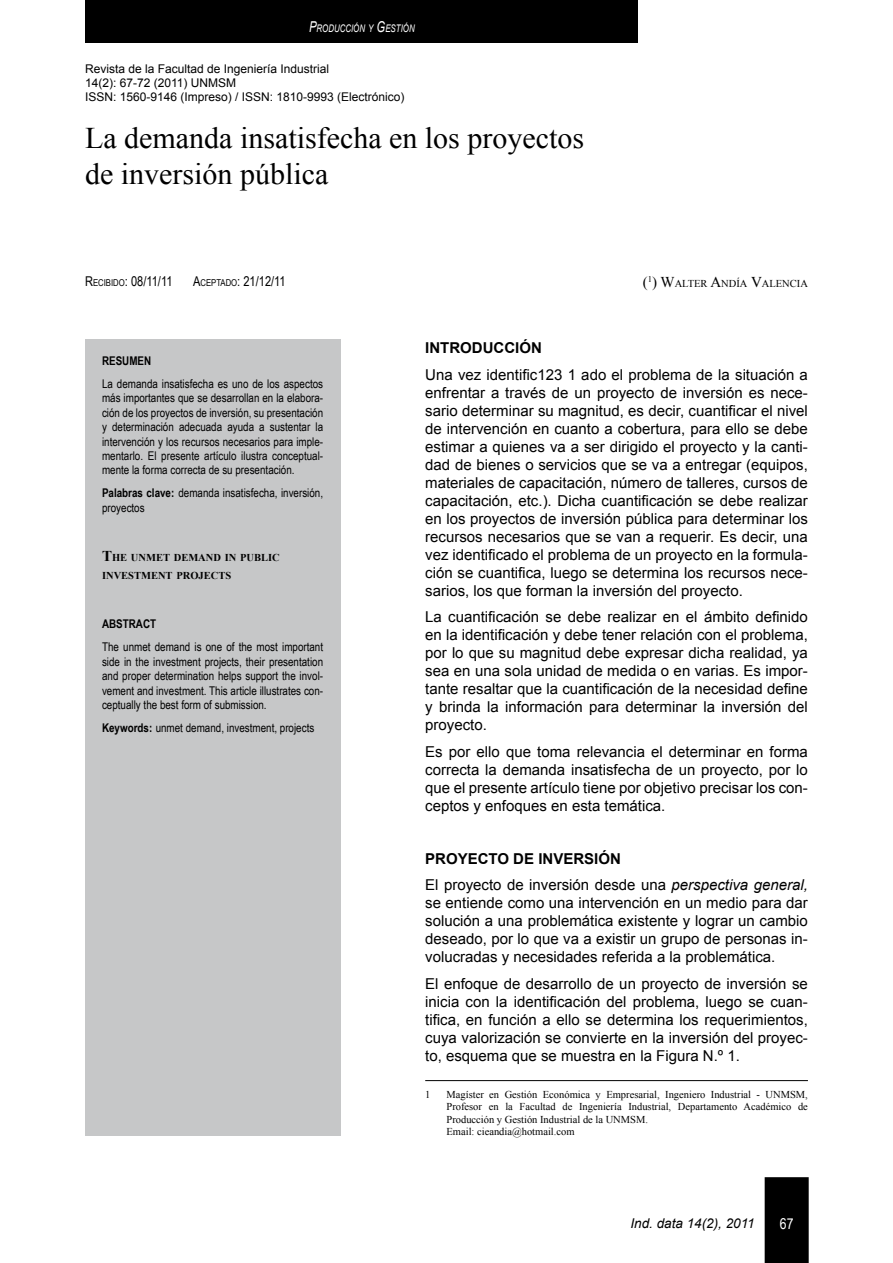
<style>
.page{position:relative;width:893px;height:1263px;background:#fff}
.page>*{position:absolute;margin:0;border:0;box-sizing:border-box;transform-origin:0 0}
.t1{font:30px/36px "Times New Roman";color:#000}
.t2{font:15px/18px "Arial";color:#000;text-align:justify}
.t3{font:700 15px "Arial";color:#000}
.t4{font:15px "Arial Narrow";color:#fff}
.t5{font:13.5px "Arial Narrow";letter-spacing:-.03em;color:#000}
.t6{font:italic 13.5px "Arial";color:#000}
.t7{font:12px/14.4px "Arial Narrow";color:#000;text-align:justify}
.t8{font:12px/14.4px "Arial";color:#000}
.t9{font:700 12px "Arial Narrow";color:#000}
.t10{font:10.5px/12.6px "Times New Roman";color:#000}
.t11{font:700 10.5px/18px "Times New Roman";color:#000}
.t12{font:10.5px "Times New Roman";color:#000}
.t13{font:italic 10.5px "Arial";color:#fff;scale:.75 1}
.s1{font-size:15px}
.s2{font-size:9.45px}
.s3{font-weight:700}
.s4{font-style:italic}
</style>
<div class="page">
<div style="left:765px;top:1177px;width:44px;height:86px;background:#000"></div>
<div style="left:85px;top:0;width:553px;height:43px;background:#000"></div>
<hr style="left:425px;top:1080px;width:383px;height:1px;background:#000">
<div style="left:85px;top:339px;width:255px;height:796px;background:#c6c7c8"></div>
<p class="t13" style="left:309px;top:22px;width:142px"><span class="s1">P</span>RODUCCIÓN Y <span class="s1">G</span>ESTIÓN</p>
<p class="t8" style="left:85px;top:61px;width:321px">Revista de la Facultad de Ingeniería Industrial<br>14(2): 67-72 (2011) UNMSM<br>ISSN: 1560-9146 (Impreso) / ISSN: 1810-9993 (Electrónico)</p>
<h1 class="t1" style="left:85px;top:120px;width:501px">La demanda insatisfecha en los proyectos de inversión pública</h1>
<p class="t5" style="left:85px;top:272px;width:202px">R<span class="s2">ECIBIDO</span>: 08/11/11 A<span class="s2">CEPTADO</span>: 21/12/11</p>
<p class="t12" style="left:643px;top:276px;width:167px"><span class="s1">(</span><sup>1</sup><span class="s1">) W</span>ALTER <span class="s1">A</span>NDÍA <span class="s1">V</span>ALENCIA</p>
<p class="t9" style="left:102px;top:352px;width:15px">RESUMEN</p>
<p class="t7" style="left:102px;top:376px;width:223px">La demanda insatisfecha es uno de los aspectos más importantes que se desarrollan en la elabora&shy;ción de los proyectos de inversión, su presentación y determinación adecuada ayuda a sustentar la intervención y los recursos necesarios para imple&shy;mentarlo. El presente artículo ilustra conceptual&shy;mente la forma correcta de su presentación.</p>
<p class="t7" style="left:102px;top:485px;width:223px"><span class="s3">Palabras clave:</span> demanda insatisfecha, inversión, proyectos</p>
<p class="t11" style="left:102px;top:548px;width:178px"><span class="s1">T</span>HE UNMET DEMAND IN PUBLIC<br>INVESTMENT PROJECTS</p>
<p class="t9" style="left:102px;top:615px;width:49px">ABSTRACT</p>
<p class="t7" style="left:102px;top:639px;width:223px">The unmet demand is one of the most important side in the investment projects, their presentation and proper determination helps support the invol&shy;vement and investment. This article illustrates con&shy;ceptually the best form of submission.</p>
<p class="t7" style="left:102px;top:720px;width:214px"><span class="s3">Keywords:</span> unmet demand, investment, projects</p>
<p class="t3" style="left:425px;top:338px;width:118px">INTRODUCCIÓN</p>
<p class="t2" style="left:425px;top:365px;width:384px">Una vez identific123 1 ado el problema de la situación a enfrentar a través de un proyecto de inversión es nece&shy;sario determinar su magnitud, es decir, cuantificar el nivel de intervención en cuanto a cobertura, para ello se debe estimar a quienes va a ser dirigido el proyecto y la canti&shy;dad de bienes o servicios que se va a entregar (equipos, materiales de capacitación, número de talleres, cursos de capacitación, etc.). Dicha cuantificación se debe realizar en los proyectos de inversión pública para determinar los recursos necesarios que se van a requerir. Es decir, una vez identificado el problema de un proyecto en la formula&shy;ción se cuantifica, luego se determina los recursos nece&shy;sarios, los que forman la inversión del proyecto.</p>
<p class="t2" style="left:425px;top:608px;width:384px">La cuantificación se debe realizar en el ámbito definido en la identificación y debe tener relación con el problema, por lo que su magnitud debe expresar dicha realidad, ya sea en una sola unidad de medida o en varias. Es impor&shy;tante resaltar que la cuantificación de la necesidad define y brinda la información para determinar la inversión del proyecto.</p>
<p class="t2" style="left:425px;top:742px;width:384px">Es por ello que toma relevancia el determinar en forma correcta la demanda insatisfecha de un proyecto, por lo que el presente artículo tiene por objetivo precisar los con&shy;ceptos y enfoques en esta temática.</p>
<p class="t2" style="left:425px;top:845px;width:384px;line-height:26.5px"><span class="s3">PROYECTO DE INVERSIÓN<br></span>El proyecto de inversión desde una <span class="s4">perspectiva general,</span></p>
<p class="t2" style="left:425px;top:894px;width:384px">se entiende como una intervención en un medio para dar solución a una problemática existente y lograr un cambio deseado, por lo que va a existir un grupo de personas in&shy;volucradas y necesidades referida a la problemática.</p>
<p class="t2" style="left:425px;top:974px;width:384px">El enfoque de desarrollo de un proyecto de inversión se inicia con la identificación del problema, luego se cuan&shy;tifica, en función a ello se determina los requerimientos, cuya valorización se convierte en la inversión del proyec&shy;to, esquema que se muestra en la Figura N.º 1.</p>
<p class="t10" style="left:425px;top:1088px;width:7px">1</p>
<p class="t10" style="left:446px;top:1088px;width:363px">Magíster en Gestión Económica y Empresarial, Ingeniero Industrial - UNMSM, Profesor en la Facultad de Ingeniería Industrial, Departamento Académico de Producción y Gestión Industrial de la UNMSM.<br>Email: cieandia@hotmail.com</p>
<p class="t6" style="left:630px;top:1215px;width:126px">Ind. data 14(2), 2011</p>
<p class="t4" style="left:780px;top:1213px;width:15px">67</p>
</div>
